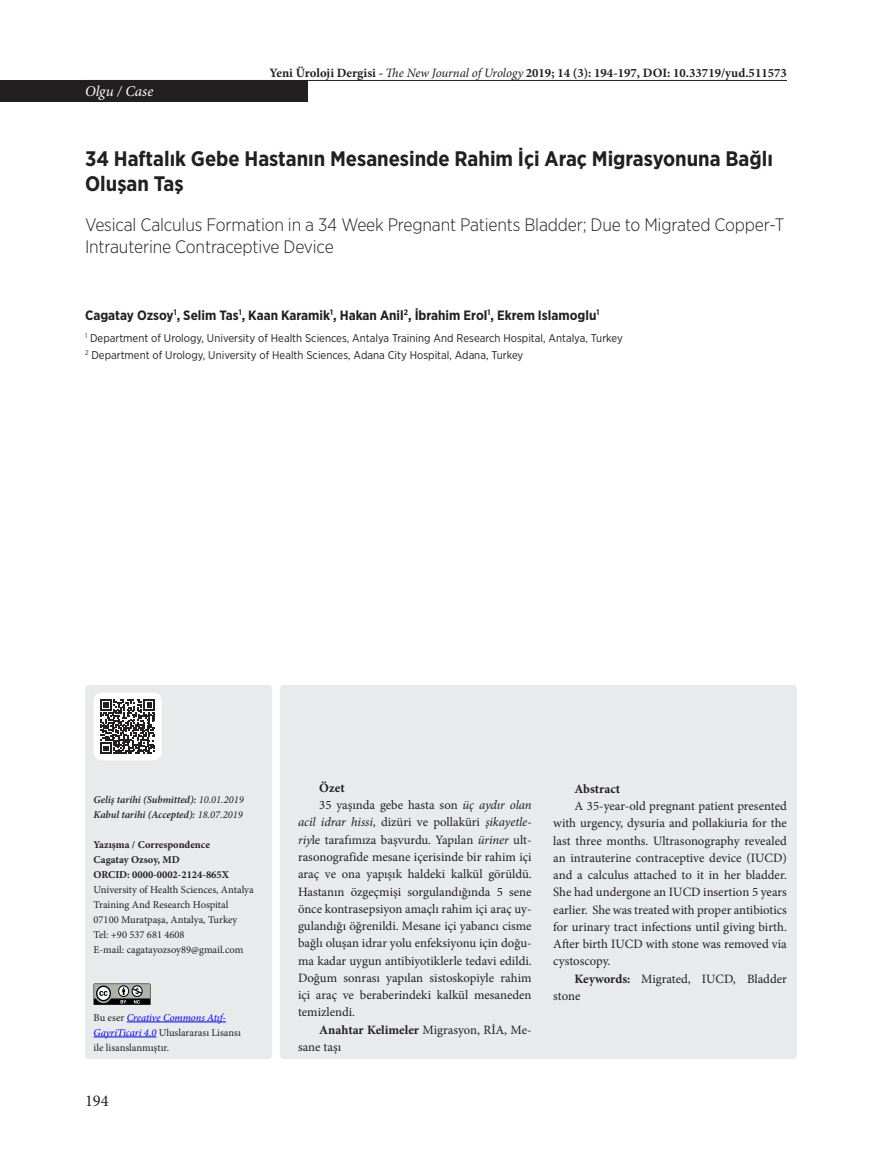
<style>
.page{position:relative;width:872px;height:1170px;background:#fff}
.page>*{position:absolute;margin:0;border:0;box-sizing:border-box;transform-origin:0 0}
.t1{font:700 21px/25.5px "Gotham Narrow";color:#231f20}
.t2{font:300 18px/22.5px "Gotham Narrow";letter-spacing:-.01em;color:#231f20}
.t3{font:16.5px "Minion Pro";color:#231f20}
.t4{font:italic 15px "Minion Pro";color:#fff}
.t5{font:700 13.5px "Gotham Narrow";color:#231f20}
.t6{font:12.75px/17.2px "Minion Pro";color:#231f20;text-align:justify}
.t7{font:700 12.75px "Minion Pro";color:#231f20}
.Renkli_Liste_-_Vurgu{font:11.25px "Gotham Narrow";color:#231f20}
.t8{font:10.5px/15px "Minion Pro";color:#231f20}
.t9{font:italic 600 10.5px "Minion Pro";letter-spacing:-.01em;color:#231f20}
.t10{font:700 10.5px "Minion Pro";color:#231f20}
.t11{font:italic 10.5px/15px "Minion Pro";letter-spacing:-.01em;color:#00f}
.s1{font-weight:400;font-style:italic}
.s2{font-weight:400}
.s3{font-style:normal;color:#231f20}
.s4{font-style:italic}
.s5{font-weight:700}
</style>
<div class="page">
<hr style="left:85px;top:80px;width:702px;height:1px;background:#231f20">
<div style="left:280px;top:685px;width:517px;height:374px;background:#e9eaeb;border-radius:4px"></div>
<div style="left:85px;top:685px;width:187px;height:374px;background:#e9eaeb;border-radius:4px"></div>
<div style="left:0;top:80px;width:308px;height:21px;background:#231f20"></div>
<hr style="left:127px;top:1021px;width:99px;height:1px;background:#00f">
<hr style="left:94px;top:1036px;width:62px;height:1px;background:#00f">
<svg style="left:94px;top:983px;width:56px;height:21px"></svg>
<div style="left:94px;top:692px;width:68px;height:68px;background:#fff;border-radius:9px"></div>
<svg style="left:100px;top:699px;width:55px;height:54px"></svg>
<p class="t4" style="left:85px;top:81px;width:70px">Olgu / Case</p>
<p class="t7" style="left:270px;top:63px;width:519px">Yeni Üroloji Dergisi - <span class="s1">The New Journal of Urology</span> 2019; 14 (3): 194-197, DOI: 10.33719/yud.511573</p>
<p class="t1" style="left:85px;top:145px;width:689px">34 Haftalık Gebe Hastanın Mesanesinde Rahim İçi Araç Migrasyonuna Bağlı<br>Oluşan Taş</p>
<p class="t2" style="left:85px;top:213px;width:701px">Vesical Calculus Formation in a 34 Week Pregnant Patients Bladder; Due to Migrated Copper-T<br>Intrauterine Contraceptive Device</p>
<p class="t5" style="left:85px;top:306px;width:516px">Cagatay Ozsoy<sup>1</sup>, Selim Tas<sup>1</sup>, Kaan Karamik<sup>1</sup>, Hakan Anil<sup>2</sup>, İbrahim Erol<sup>1</sup>, Ekrem Islamoglu<sup>1</sup></p>
<p class="Renkli_Liste_-_Vurgu" style="left:85px;top:331px;width:539px"><sup>1</sup> Department of Urology, University of Health Sciences, Antalya Training And Research Hospital, Antalya, Turkey</p>
<p class="Renkli_Liste_-_Vurgu" style="left:85px;top:348px;width:440px"><sup>2</sup> Department of Urology, University of Health Sciences, Adana City Hospital, Adana, Turkey</p>
<p class="t9" style="left:94px;top:792px;width:152px">Geliş tarihi (Submitted): <span class="s2">10.01.2019</span></p>
<p class="t9" style="left:94px;top:807px;width:151px">Kabul tarihi (Accepted): <span class="s2">18.07.2019</span></p>
<p class="t10" style="left:94px;top:837px;width:118px">Yazışma / Correspondence</p>
<p class="t10" style="left:94px;top:852px;width:88px">Cagatay Ozsoy, MD</p>
<p class="t10" style="left:94px;top:867px;width:137px">ORCID: 0000-0002-2124-865X</p>
<p class="t8" style="left:94px;top:882px;width:162px">University of Health Sciences, Antalya<br>Training And Research Hospital</p>
<p class="t8" style="left:94px;top:912px;width:145px">07100 Muratpaşa, Antalya, Turkey</p>
<p class="t8" style="left:94px;top:927px;width:93px">Tel: +90 537 681 4608</p>
<p class="t8" style="left:94px;top:942px;width:151px">E-mail: cagatayozsoy89@gmail.com</p>
<p class="t11" style="left:94px;top:1009px;width:149px"><span class="s3">Bu eser</span> Creative Commons Atıf-<br>GayriTicari 4.0 <span class="s3">Uluslararası Lisansı</span></p>
<p class="t8" style="left:94px;top:1039px;width:77px">ile lisanslanmıştır.</p>
<p class="t3" style="left:85px;top:1089px;width:25px">194</p>
<p class="t7" style="left:319px;top:778px;width:27px">Özet</p>
<p class="t6" style="left:298px;top:796px;width:235px;text-indent:21px">35 yaşında gebe hasta son <span class="s4">üç aydır olan acil idrar hissi</span>, dizüri ve pollaküri <span class="s4">şikayetle&shy;riy</span>le tarafımıza başvurdu. Yapılan <span class="s4">üriner</span> ult&shy;rasonografide mesane içerisinde bir rahim içi araç ve ona yapışık haldeki kalkül görüldü.<br>Hastanın özgeçmişi sorgulandığında 5 sene önce kontrasepsiyon amaçlı rahim içi araç uy&shy;gulandığı öğrenildi. Mesane içi yabancı cisme bağlı oluşan idrar yolu enfeksiyonu için doğu&shy;ma kadar uygun antibiyotiklerle tedavi edildi.<br>Doğum sonrası yapılan sistoskopiyle rahim içi araç ve beraberindeki kalkül mesaneden temizlendi.</p>
<p class="t6" style="left:298px;top:1020px;width:235px;text-indent:21px"><span class="s5">Anahtar Kelimeler</span> Migrasyon, RİA, Me&shy;sane taşı</p>
<p class="t7" style="left:574px;top:779px;width:47px">Abstract</p>
<p class="t6" style="left:553px;top:797px;width:235px;text-indent:21px">A 35-year-old pregnant patient presented with urgency, dysuria and pollakiuria for the last three months. Ultrasonography revealed an intrauterine contraceptive device (IUCD) and a calculus attached to it in her bladder.<br>She had undergone an IUCD insertion 5 years earlier. She was treated with proper antibiotics for urinary tract infections until giving birth.<br>After birth IUCD with stone was removed via cystoscopy.</p>
<p class="t6" style="left:553px;top:969px;width:235px;text-indent:21px"><span class="s5">Keywords:</span> Migrated, IUCD, Bladder stone</p>
</div>
